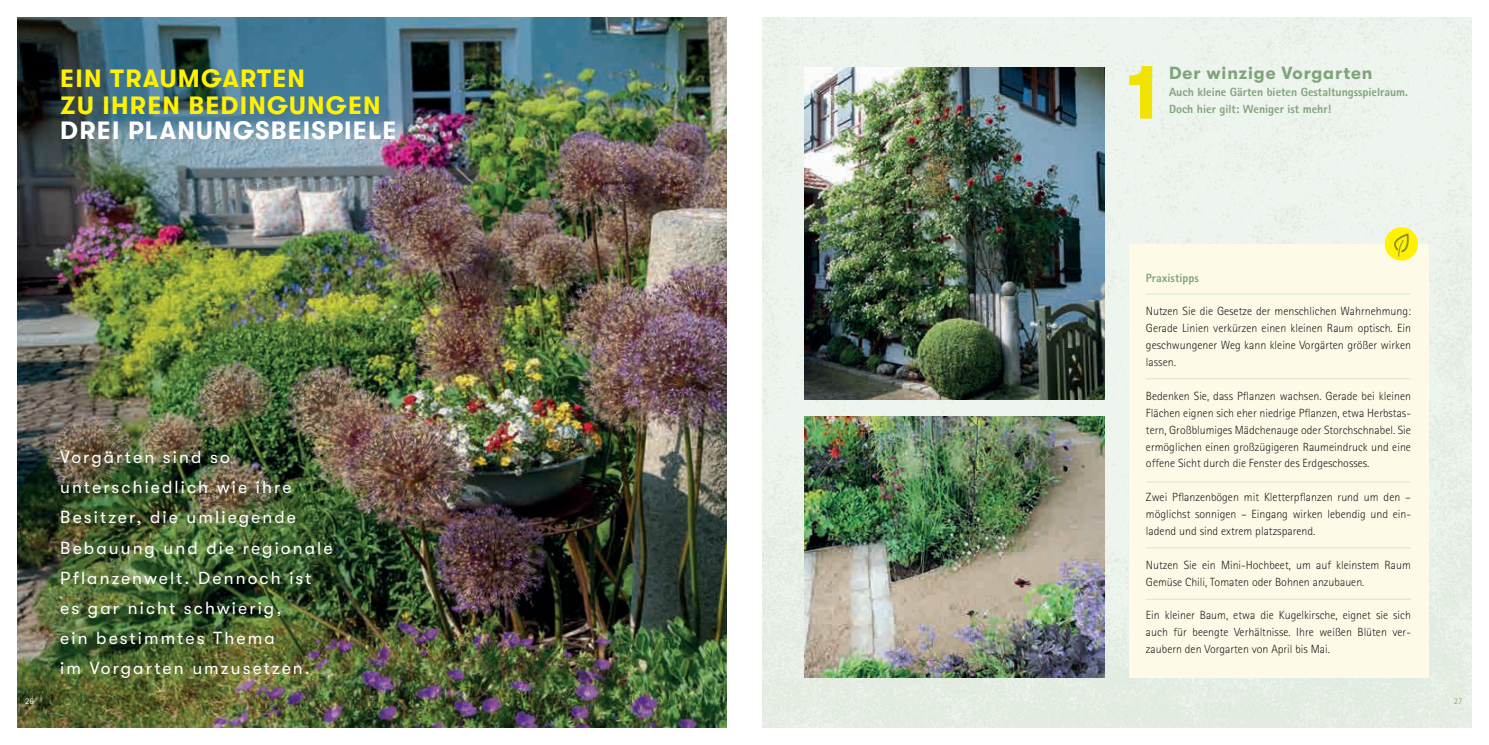
<style>
.page{position:relative;width:1489px;height:745px;background:#fff}
.page>*{position:absolute;margin:0;border:0;box-sizing:border-box;transform-origin:0 0}
.t1{font:700 75px "GT Walsheim";color:#f1e201}
.t2{font:700 25px/26.2px "GT Walsheim";letter-spacing:.05em;color:#fff101}
.t3{font:700 25px "GT Walsheim";letter-spacing:.05em;color:#fff}
.t4{font:17.5px/30px "GT Walsheim";letter-spacing:.12em;color:#fff}
.t5{font:700 17.5px "GT Walsheim";letter-spacing:.05em;color:#7ea47a}
.t6{font:300 11.88px/16.9px "AT Rotis Sans Serif";color:#231f20;text-align:justify}
.t7{font:800 11.88px/16.9px "AT Rotis Sans Serif";color:#7ea47a}
.t8{font:8.75px "AT Rotis Sans Serif";color:#fff}
.t9{font:8.75px "AT Rotis Sans Serif";color:#9e9f87}
</style>
<div class="page">
<img style="left:762px;top:18px;width:708px;height:708px">
<div style="left:1129px;top:244px;width:299px;height:433px;background:#fdfbe8"></div>
<div style="left:1384px;top:227px;width:33px;height:33px;background:#fff101;border-radius:50%"></div>
<svg style="left:1388px;top:234px;width:21px;height:23px"></svg>
<img style="left:18px;top:18px;width:708px;height:708px">
<img style="left:804px;top:416px;width:300px;height:261px">
<img style="left:804px;top:67px;width:300px;height:332px">
<hr style="left:1145px;top:293px;width:264px;height:1px;background:#dfe9de">
<hr style="left:1145px;top:378px;width:264px;height:1px;background:#dfe9de">
<hr style="left:1145px;top:481px;width:264px;height:1px;background:#dfe9de">
<hr style="left:1145px;top:547px;width:265px;height:1px;background:#dfe9de">
<hr style="left:1145px;top:598px;width:265px;height:1px;background:#dfe9de">
<h2 class="t2" style="left:60px;top:66px;width:322px">EIN TRAUMGARTEN<br>ZU IHREN BEDINGUNGEN</h2>
<h2 class="t3" style="left:60px;top:116px;width:338px">DREI PLANUNGSBEISPIELE</h2>
<h3 class="t4" style="left:60px;top:442px;width:274px">Vorgärten sind so unterschiedlich wie ihre<br>Besitzer, die umliegende<br>Bebauung und die regionale<br>Pflanzenwelt. Dennoch ist es gar nicht schwierig,<br>ein bestimmtes Thema<br>im Vorgarten umzusetzen.</h3>
<h1 class="t1" style="left:1127px;top:51px;width:33px">1</h1>
<h3 class="t5" style="left:1168px;top:63px;width:205px">Der winzige Vorgarten</h3>
<p class="t7" style="left:1168px;top:83px;width:240px">Auch kleine Gärten bieten Gestaltungsspielraum.<br>Doch hier gilt: Weniger ist mehr!</p>
<p class="t7" style="left:1145px;top:269px;width:54px">Praxistipps</p>
<p class="t6" style="left:1145px;top:303px;width:266px">Nutzen Sie die Gesetze der menschlichen Wahrnehmung:<br>Gerade Linien verkürzen einen kleinen Raum optisch. Ein geschwungener Weg kann kleine Vorgärten größer wirken lassen.</p>
<p class="t6" style="left:1145px;top:387px;width:266px">Bedenken Sie, dass Pflanzen wachsen. Gerade bei kleinen Flächen eignen sich eher niedrige Pflanzen, etwa Herbstas&shy;tern, Großblumiges Mädchenauge oder Storchschnabel. Sie ermöglichen einen großzügigeren Raumeindruck und eine offene Sicht durch die Fenster des Erdgeschosses.</p>
<p class="t6" style="left:1145px;top:488px;width:266px">Zwei Pflanzenbögen mit Kletterpflanzen rund um den – möglichst sonnigen – Eingang wirken lebendig und ein&shy;ladend und sind extrem platzsparend.</p>
<p class="t6" style="left:1145px;top:556px;width:266px">Nutzen Sie ein Mini-Hochbeet, um auf kleinstem Raum<br>Gemüse Chili, Tomaten oder Bohnen anzubauen.</p>
<p class="t6" style="left:1145px;top:606px;width:266px">Ein kleiner Baum, etwa die Kugelkirsche, eignet sie sich auch für beengte Verhältnisse. Ihre weißen Blüten ver&shy;zaubern den Vorgarten von April bis Mai.</p>
<p class="t8" style="left:25px;top:695px;width:10px">26</p>
<p class="t9" style="left:1453px;top:695px;width:10px">27</p>
</div>
